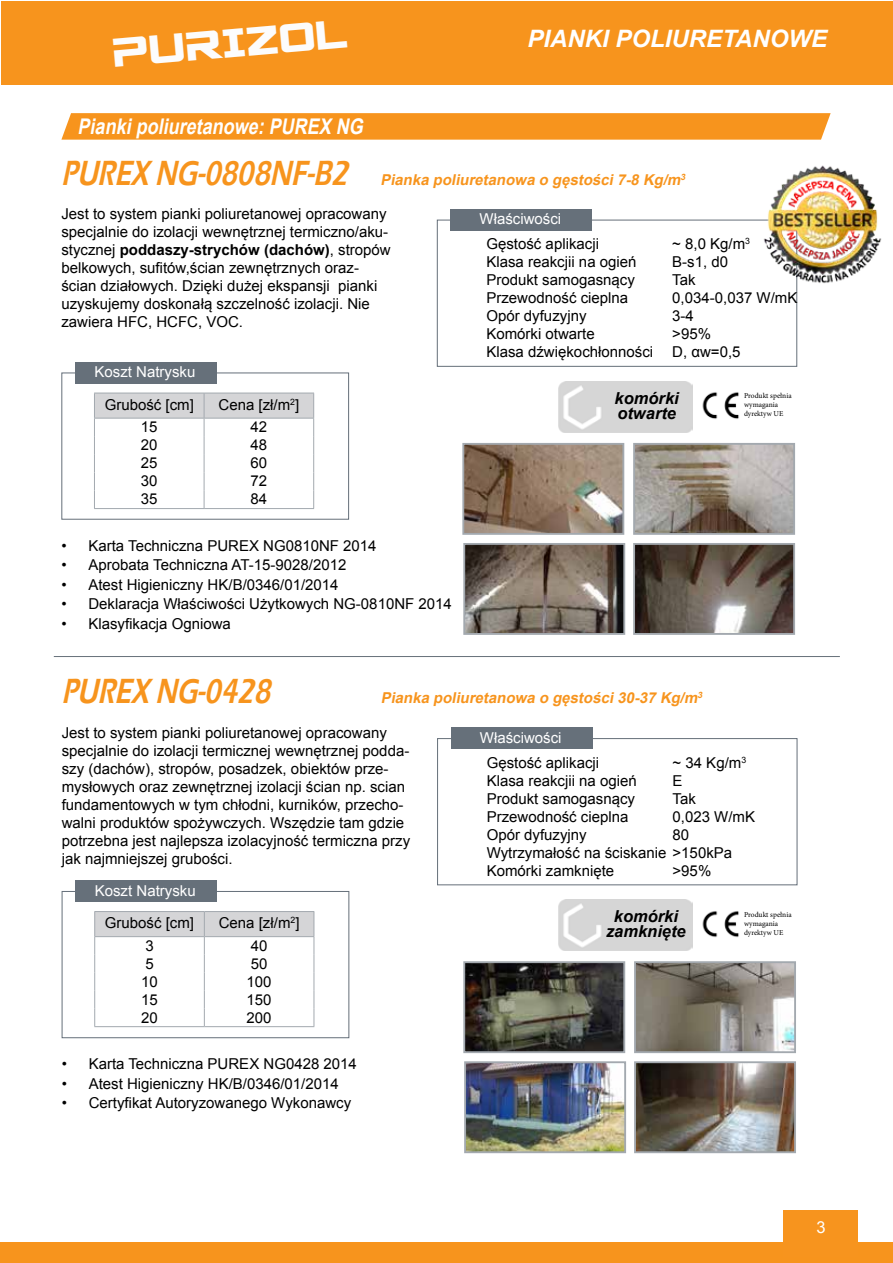
<style>
.page{position:relative;width:893px;height:1263px;background:#fff}
.page>*{position:absolute;margin:0;border:0;box-sizing:border-box;transform-origin:0 0}
.t1{font:45px "Spy Agency";color:#fcfcfc}
.t2{font:italic 600 36px "Eras ITC";color:#f7941d;scale:.75 1}
.t3{font:italic 700 24px "Arial";color:#fff}
.t4{font:italic 700 21.6px "Arial";color:#fff;scale:.83 1}
.t5{font:italic 700 21px "Arial";color:#fff}
.t6{font:italic 700 16.5px/15px "Arial";color:#000}
.t7{font:16.5px "Arial";color:#fff}
.t8{font:15px/18px "Arial";color:#000}
.t9{font:italic 700 15px "Arial";color:#f7941d}
.t10{font:15px "Arial";color:#fff}
.t11{font:7.5px/9px "Minion Pro";color:#000}
.s1{font-weight:700}
</style>
<div class="page">
<div style="left:0;top:1243px;width:893px;height:20px;background:#f7941d"></div>
<div style="left:783px;top:1210px;width:74px;height:46px;background:#f7941e"></div>
<div style="left:1px;top:1px;width:891px;height:84px;background:#f7941d"></div>
<img style="left:558px;top:381px;width:134px;height:51px">
<hr style="left:54px;top:656px;width:786px;height:1px;background:#66707a">
<div style="left:437px;top:738px;width:360px;height:147px;border:1px solid #656f79"></div>
<div style="left:451px;top:728px;width:141px;height:21px;background:#66707a"></div>
<img style="left:558px;top:899px;width:134px;height:52px">
<img style="left:466px;top:546px;width:156px;height:86px">
<div style="left:463px;top:543px;width:162px;height:92px;border:2px solid #a3a9af"></div>
<img style="left:636px;top:546px;width:156px;height:86px">
<div style="left:633px;top:543px;width:162px;height:92px;border:2px solid #a3a9af"></div>
<img style="left:465px;top:446px;width:156px;height:86px">
<div style="left:462px;top:443px;width:162px;height:92px;border:2px solid #a3a9af"></div>
<img style="left:636px;top:446px;width:156px;height:86px">
<div style="left:633px;top:443px;width:162px;height:92px;border:2px solid #a3a9af"></div>
<img style="left:467px;top:1064px;width:156px;height:86px">
<div style="left:464px;top:1061px;width:162px;height:92px;border:2px solid #a3a9af"></div>
<img style="left:637px;top:964px;width:156px;height:86px">
<div style="left:634px;top:961px;width:162px;height:92px;border:2px solid #a3a9af"></div>
<img style="left:466px;top:964px;width:156px;height:86px">
<div style="left:463px;top:961px;width:162px;height:92px;border:2px solid #a3a9af"></div>
<img style="left:637px;top:1064px;width:156px;height:86px">
<div style="left:634px;top:1061px;width:162px;height:92px;border:2px solid #a3a9af"></div>
<img style="left:702px;top:392px;width:37px;height:27px">
<img style="left:702px;top:911px;width:37px;height:27px">
<svg style="left:61px;top:113px;width:770px;height:27px;background:#f79724"></svg>
<div style="left:62px;top:891px;width:287px;height:147px;border:1px solid #656f79"></div>
<div style="left:76px;top:880px;width:141px;height:21px;background:#66707a"></div>
<hr style="left:94px;top:1026px;width:110px;height:1px;background:#a3a9af">
<hr style="left:204px;top:1026px;width:110px;height:1px;background:#a3a9af">
<svg style="left:94px;top:911px;width:221px;height:115px"></svg>
<div style="left:437px;top:220px;width:360px;height:147px;border:1px solid #656f79"></div>
<div style="left:451px;top:209px;width:141px;height:21px;background:#66707a"></div>
<div style="left:61px;top:373px;width:288px;height:147px;border:1px solid #656f79"></div>
<div style="left:75px;top:362px;width:141px;height:21px;background:#66707a"></div>
<hr style="left:94px;top:508px;width:110px;height:1px;background:#a3a9af">
<hr style="left:204px;top:508px;width:110px;height:1px;background:#a3a9af">
<svg style="left:94px;top:393px;width:220px;height:115px"></svg>
<img style="left:757px;top:165px;width:125px;height:124px">
<h1 class="t1" style="left:110px;top:30px;width:238px;rotate:-5deg">PURIZOL</h1>
<h3 class="t3" style="left:527px;top:23px;width:301px">PIANKI POLIURETANOWE</h3>
<h3 class="t5" style="left:526px;top:25px;width:264px">PIANKI POLIURETANOWE</h3>
<h3 class="t4" style="left:78px;top:112px;width:351px">Piankipoliuretanowe:PUREX NG</h3>
<h2 class="t2" style="left:61px;top:152px;width:393px">PUREX NG-0808NF-B2</h2>
<p class="t9" style="left:380px;top:170px;width:309px">Pianka poliuretanowa o gęstości7-8 Kg/m<sup>3</sup></p>
<p class="t8" style="left:61px;top:205px;width:331px">Jest to system pianki poliuretanowej opracowany specjalnie do izolacji wewnętrznej termiczno/aku&shy;stycznej <span class="s1">poddaszy-strychów (dachów)</span>, stropów belkowych, sufitów,ścian zewnętrznych oraz&shy;ścian działowych. Dzięki dużej ekspansji pianki uzyskujemy doskonałą szczelność izolacji. Nie zawiera HFC, HCFC, VOC.</p>
<p class="t10" style="left:95px;top:362px;width:102px">Koszt Natrysku</p>
<p class="t8" style="left:105px;top:396px;width:91px">Grubość [cm]</p>
<p class="t8" style="left:219px;top:396px;width:82px">Cena [zł/m<sup>2</sup>]</p>
<p class="t8" style="left:141px;top:418px;width:18px">15</p>
<p class="t8" style="left:251px;top:418px;width:18px">42</p>
<p class="t8" style="left:141px;top:436px;width:18px">20</p>
<p class="t8" style="left:251px;top:436px;width:18px">48</p>
<p class="t8" style="left:141px;top:454px;width:18px">25</p>
<p class="t8" style="left:251px;top:454px;width:18px">60</p>
<p class="t8" style="left:141px;top:472px;width:18px">30</p>
<p class="t8" style="left:251px;top:472px;width:18px">72</p>
<p class="t8" style="left:141px;top:490px;width:18px">35</p>
<p class="t8" style="left:251px;top:490px;width:18px">84</p>
<p class="t8" style="left:61px;top:536px;width:317px">• Karta Techniczna PUREX NG0810NF 2014</p>
<p class="t8" style="left:61px;top:556px;width:286px">• Aprobata Techniczna AT-15-9028/2012</p>
<p class="t8" style="left:61px;top:575px;width:279px">• Atest Higieniczny HK/B/0346/01/2014</p>
<p class="t8" style="left:61px;top:595px;width:392px">• Deklaracja Właściwości Użytkowych NG-0810NF 2014</p>
<p class="t8" style="left:61px;top:614px;width:171px">• Klasyfikacja Ogniowa</p>
<p class="t10" style="left:480px;top:209px;width:83px">Właściwości</p>
<p class="t8" style="left:486px;top:235px;width:168px">Gęstość aplikacji<br>Klasa reakcjii na ogień<br>Produkt samogasnący<br>Przewodność cieplna<br>Opór dyfuzyjny<br>Komórki otwarte<br>Klasa dźwiękochłonności</p>
<p class="t8" style="left:672px;top:235px;width:127px">~ 8,0 Kg/m<sup>3<br></sup>B-s1, d0<br>Tak<br>0,034-0,037 W/mK<br>3-4<br>&gt;95%<br>D, αw=0,5</p>
<p class="t6" style="left:615px;top:392px;width:66px">komórki otwarte</p>
<p class="t11" style="left:744px;top:392px;width:49px">Produkt spełnia wymagania dyrektyw UE</p>
<h2 class="t2" style="left:62px;top:671px;width:289px">PUREX NG-0428</h2>
<p class="t9" style="left:381px;top:688px;width:325px">Pianka poliuretanowa o gęstości30-37 Kg/m<sup>3</sup></p>
<p class="t8" style="left:62px;top:723px;width:350px">Jest to system pianki poliuretanowej opracowany specjalnie do izolacji termicznej wewnętrznej podda&shy;szy (dachów), stropów, posadzek, obiektów prze&shy;mysłowych oraz zewnętrznej izolacji ścian np. scian fundamentowych w tym chłodni, kurników, przecho&shy;walni produktów spożywczych. Wszędzie tam gdzie potrzebna jest najlepsza izolacyjność termiczna przy jak najmniejszej grubości.</p>
<p class="t10" style="left:480px;top:728px;width:83px">Właściwości</p>
<p class="t8" style="left:672px;top:754px;width:84px">~ 34 Kg/m<sup>3<br></sup>E<br>Tak<br>0,023 W/mK<br>80</p>
<p class="t8" style="left:672px;top:862px;width:40px">&gt;95%</p>
<p class="t6" style="left:606px;top:909px;width:81px;text-align:center">komórki zamknięte</p>
<p class="t8" style="left:487px;top:754px;width:247px">Gęstość aplikacji<br>Klasa reakcjii na ogień<br>Produkt samogasnący<br>Przewodność cieplna<br>Opór dyfuzyjny<br>Wytrzymałość na ściskanie &gt;150kPa<br>Komórki zamknięte</p>
<p class="t10" style="left:95px;top:880px;width:102px">Koszt Natrysku</p>
<p class="t8" style="left:105px;top:914px;width:91px">Grubość [cm]</p>
<p class="t8" style="left:219px;top:914px;width:82px">Cena [zł/m<sup>2</sup>]</p>
<p class="t8" style="left:145px;top:936px;width:10px">3</p>
<p class="t8" style="left:251px;top:936px;width:18px">40</p>
<p class="t8" style="left:145px;top:954px;width:10px">5</p>
<p class="t8" style="left:251px;top:954px;width:18px">50</p>
<p class="t8" style="left:141px;top:972px;width:18px">10</p>
<p class="t8" style="left:247px;top:972px;width:27px">100</p>
<p class="t8" style="left:141px;top:990px;width:18px">15</p>
<p class="t8" style="left:247px;top:990px;width:27px">150</p>
<p class="t8" style="left:141px;top:1008px;width:18px">20</p>
<p class="t8" style="left:247px;top:1008px;width:27px">200</p>
<p class="t11" style="left:744px;top:910px;width:49px">Produkt spełnia wymagania dyrektyw UE</p>
<p class="t8" style="left:62px;top:1055px;width:297px">• Karta Techniczna PUREX NG0428 2014</p>
<p class="t8" style="left:62px;top:1074px;width:279px">• Atest Higieniczny HK/B/0346/01/2014</p>
<p class="t8" style="left:62px;top:1094px;width:291px">• Certyfikat Autoryzowanego Wykonawcy</p>
<p class="t7" style="left:817px;top:1216px;width:11px">3</p>
</div>
